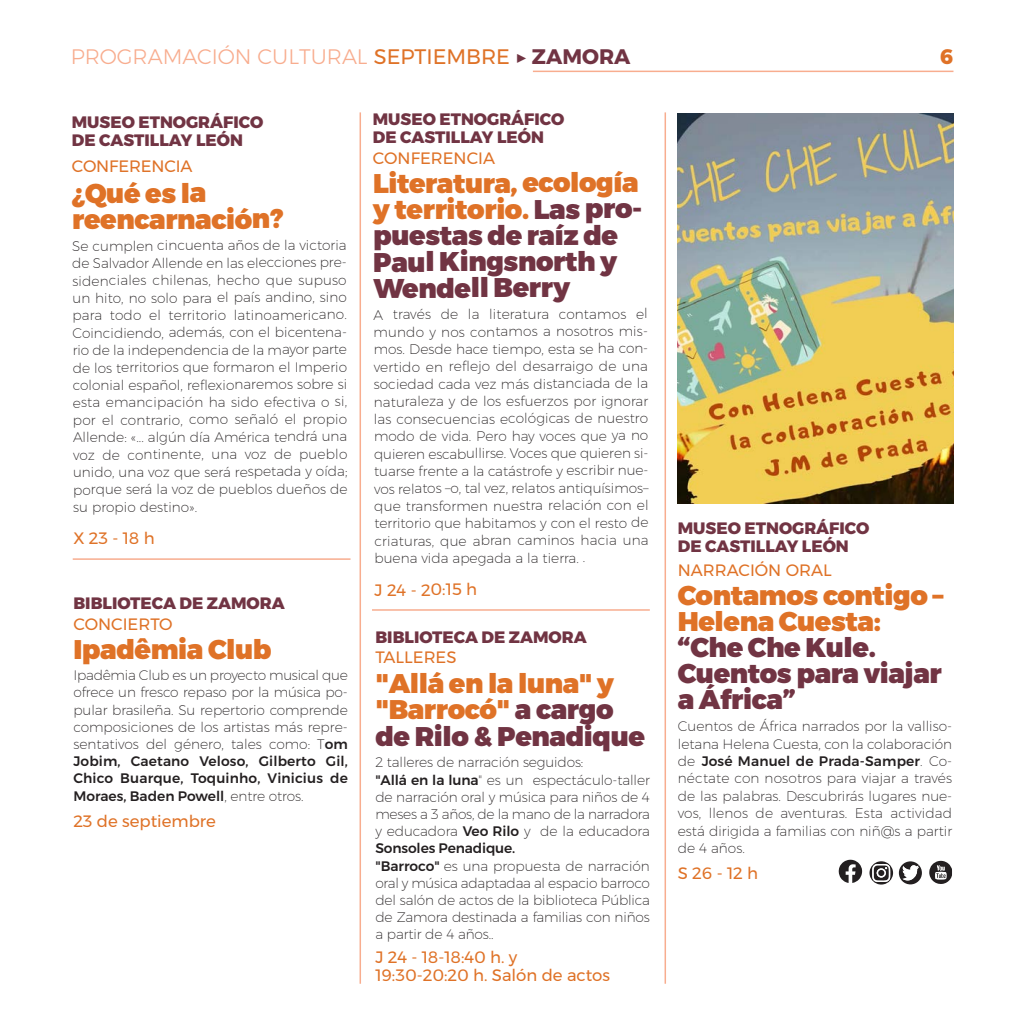
<style>
.page{position:relative;width:1021px;height:1021px;background:#fff}
.page>*{position:absolute;margin:0;border:0;box-sizing:border-box;transform-origin:0 0}
.t1{font:900 27px/26.1px "Montserrat";letter-spacing:-.015em;color:#713443}
.t2{font:900 27px/26.7px "Montserrat";letter-spacing:-.015em;color:#df7227}
.t3{font:300 21px "Montserrat";color:#f8ad8f}
.t4{font:800 21px "Montserrat";color:#df7227}
.t5{font:16.5px "Montserrat";color:#df7227}
.t6{font:800 16.5px/18px "Montserrat";color:#713443}
.t7{font:200 13.8px/17.4px "Montserrat";letter-spacing:-.005em;color:#231f20;text-align:justify}
.s1{font-weight:400;color:#df7227}
.s2{font-weight:700;color:#713443}
.s3{font-weight:500}
.s4{color:#df7227}
.s5{color:#713443}
</style>
<div class="page">
<hr style="left:533px;top:71px;width:420px;height:1px;background:#f8ad8f">
<hr style="left:359px;top:112px;width:2px;height:871px;background:#f8ad8f">
<hr style="left:664px;top:112px;width:2px;height:871px;background:#f8ad8f">
<hr style="left:372px;top:609px;width:278px;height:1px;background:#f8ad8f">
<hr style="left:73px;top:558px;width:277px;height:2px;background:#f8ad8f">
<svg style="left:869px;top:861px;width:53px;height:23px"></svg>
<svg style="left:929px;top:860px;width:23px;height:24px"></svg>
<svg style="left:838px;top:859px;width:24px;height:24px"></svg>
<img style="left:677px;top:113px;width:276px;height:390px">
<p class="t3" style="left:71px;top:48px;width:561px">PROGRAMACIÓN CULTURAL <span class="s1">SEPTIEMBRE</span> <span class="s2">▶ ZAMORA</span></p>
<p class="t4" style="left:940px;top:44px;width:15px">6</p>
<p class="t6" style="left:72px;top:113px;width:193px">MUSEO ETNOGRÁFICO<br>DE CASTILLAY LEÓN</p>
<p class="t5" style="left:72px;top:160px;width:122px">CONFERENCIA</p>
<p class="t2" style="left:72px;top:182px;width:213px">¿Qué es la reencarnación?</p>
<p class="t7" style="left:72px;top:238px;width:277px">Se cumplen cincuenta años de la victoria de Salvador Allende en las elecciones pre&shy;sidenciales chilenas, hecho que supuso un hito, no solo para el país andino, sino para todo el territorio latinoamericano.<br>Coincidiendo, además, con el bicentena&shy;rio de la independencia de la mayor parte de los territorios que formaron el Imperio colonial español, reflexionaremos sobre si esta emancipación ha sido efectiva o si, por el contrario, como señaló el propio Allende: «... algún día América tendrá una voz de continente, una voz de pueblo unido, una voz que será respetada y oída; porque será la voz de pueblos dueños de su propio destino».</p>
<p class="t5" style="left:73px;top:532px;width:83px">X 23 - 18 h</p>
<p class="t6" style="left:73px;top:594px;width:213px">BIBLIOTECA DE ZAMORA</p>
<p class="t5" style="left:73px;top:617px;width:100px">CONCIERTO</p>
<p class="t2" style="left:73px;top:638px;width:200px">Ipadêmia Club</p>
<p class="t7" style="left:73px;top:668px;width:276px">Ipadêmia Club es un proyecto musical que ofrece un fresco repaso por la música po&shy;pular brasileña. Su repertorio comprende composiciones de los artistas más repre&shy;sentativos del género, tales como: T<span class="s3">om Jobim, Caetano Veloso, Gilberto Gil, Chico Buarque, Toquinho, Vinicius de Moraes, Baden Powell</span>, entre otros.</p>
<p class="t5" style="left:73px;top:814px;width:144px">23 de septiembre</p>
<p class="t6" style="left:373px;top:110px;width:193px">MUSEO ETNOGRÁFICO<br>DE CASTILLAY LEÓN</p>
<p class="t5" style="left:373px;top:152px;width:124px">CONFERENCIA</p>
<p class="t1" style="left:373px;top:172px;width:271px"><span class="s4">Literatura, ecología y territorio.</span> Las pro&shy;puestas de raíz de<br>Paul Kingsnorth y<br>Wendell Berry</p>
<p class="t7" style="left:373px;top:306px;width:277px">A través de la literatura contamos el mundo y nos contamos a nosotros mis&shy;mos. Desde hace tiempo, esta se ha con&shy;vertido en reflejo del desarraigo de una sociedad cada vez más distanciada de la naturaleza y de los esfuerzos por ignorar las consecuencias ecológicas de nuestro modo de vida. Pero hay voces que ya no quieren escabullirse. Voces que quieren si&shy;tuarse frente a la catástrofe y escribir nue&shy;vos relatos –o, tal vez, relatos antiquísimos– que transformen nuestra relación con el territorio que habitamos y con el resto de criaturas, que abran caminos hacia una buena vida apegada a la tierra. .</p>
<p class="t5" style="left:374px;top:583px;width:104px">J 24 - 20:15 h</p>
<p class="t6" style="left:375px;top:628px;width:213px">BIBLIOTECA DE ZAMORA</p>
<p class="t5" style="left:375px;top:651px;width:83px">TALLERES</p>
<p class="t2" style="left:375px;top:672px;width:271px">"Allá en la luna" y "Barrocó" <span class="s5">a cargo de Rilo &amp; Penadique</span></p>
<p class="t7" style="left:375px;top:754px;width:209px">2 talleres de narración seguidos:</p>
<p class="t7" style="left:375px;top:772px;width:276px"><span class="s3">"Allá en la luna</span>" es un espectáculo-taller de narración oral y música para niños de 4 meses a 3 años, de la mano de la narradora y educadora <span class="s3">Veo Rilo</span> y de la educadora <span class="s3">Sonsoles Penadique.</span></p>
<p class="t7" style="left:375px;top:858px;width:276px"><span class="s3">"Barroco"</span> es una propuesta de narración oral y música adaptadaa al espacio barroco del salón de actos de la biblioteca Pública de Zamora destinada a familias con niños a partir de 4 años..</p>
<p class="t5" style="left:375px;top:950px;width:143px">J 24 - 18-18:40 h. y</p>
<p class="t5" style="left:375px;top:968px;width:236px">19:30-20:20 h. Salón de actos</p>
<p class="t6" style="left:677px;top:519px;width:193px">MUSEO ETNOGRÁFICO<br>DE CASTILLAY LEÓN</p>
<p class="t5" style="left:677px;top:563px;width:155px">NARRACIÓN ORAL</p>
<p class="t1" style="left:677px;top:584px;width:267px"><span class="s4">Contamos contigo –<br>Helena Cuesta: </span>“Che Che Kule.<br>Cuentos para viajar a África”</p>
<p class="t7" style="left:677px;top:718px;width:276px">Cuentos de África narrados por la valliso&shy;letana Helena Cuesta, con la colaboración de <span class="s3">José Manuel de Prada-Samper</span>. Co&shy;néctate con nosotros para viajar a través de las palabras. Descubrirás lugares nue&shy;vos, llenos de aventuras. Esta actividad está dirigida a familias con niñ@s a partir de 4 años.</p>
<p class="t5" style="left:677px;top:867px;width:82px">S 26 - 12 h</p>
</div>
